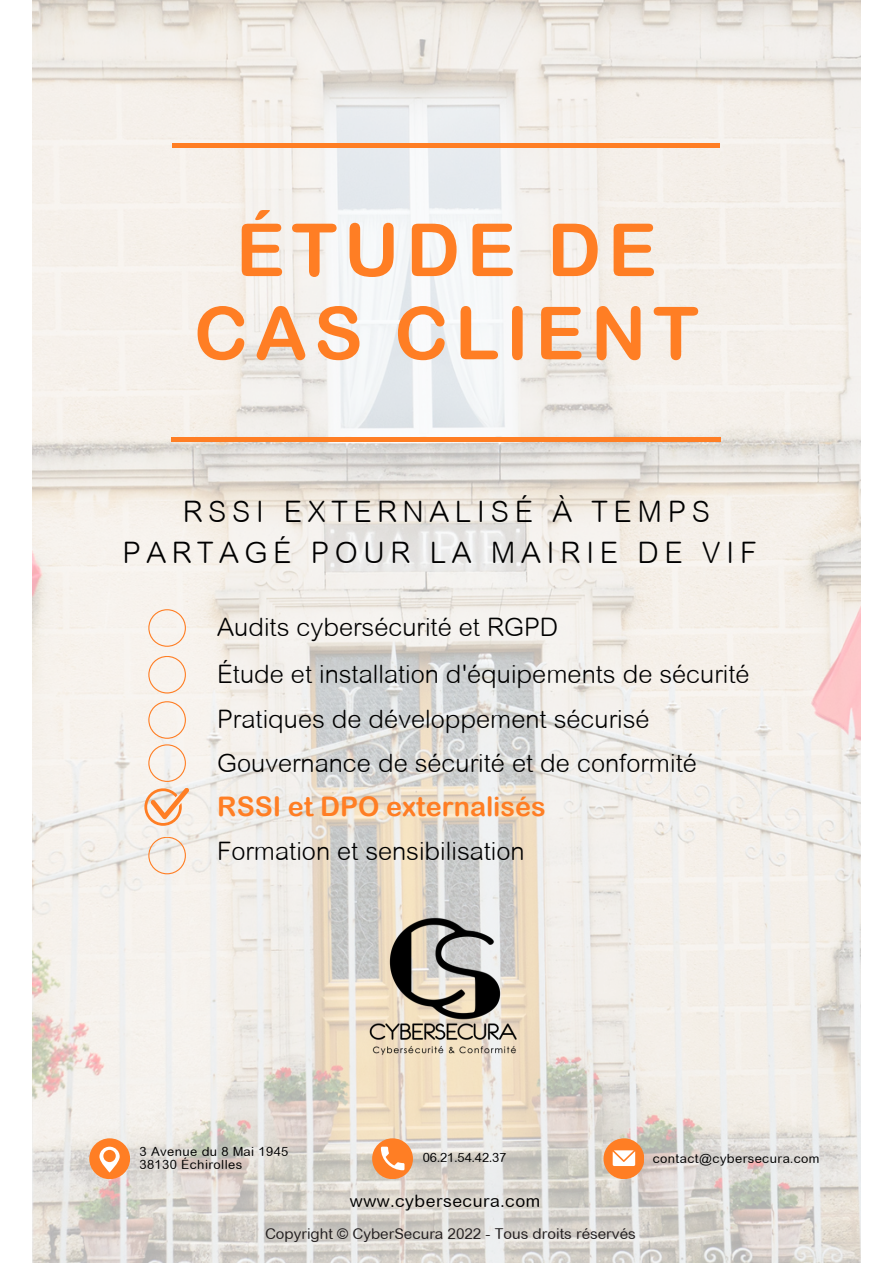
<style>
.page{position:relative;width:893px;height:1264px;background:#fff}
.page>*{position:absolute;margin:0;border:0;box-sizing:border-box;transform-origin:0 0}
.t1{font:73.2px/83.2px "Arial Rounded MT Bold";letter-spacing:.09em;color:#ff7e24;text-align:center}
.t2{font:300 29.55px/40.5px "Arial Rounded MT";letter-spacing:.19em;color:#000;text-align:center}
.t3{font:27px "Arial Rounded MT Bold";color:#ff7e24}
.t4{font:300 25.5px "Arial Rounded MT";color:#000}
.t5{font:17.25px "Arial Rounded MT";letter-spacing:.03em;color:#000}
.t6{font:15px "Arial Rounded MT";color:#231f20}
.t7{font:12.75px "Arial Rounded MT";letter-spacing:.03em;color:#000}
</style>
<div class="page">
<img style="left:33px;top:0;width:827px;height:1262px">
<div style="left:171px;top:437px;width:549px;height:5px;background:#ff7e24"></div>
<div style="left:172px;top:143px;width:548px;height:5px;background:#ff7e24"></div>
<div style="left:603px;top:1138px;width:41px;height:41px;background:#ff7e24;border-radius:50%"></div>
<svg style="left:612px;top:1150px;width:23px;height:15px"></svg>
<div style="left:89px;top:1138px;width:41px;height:41px;background:#ff7e24;border-radius:50%"></div>
<svg style="left:99px;top:1146px;width:21px;height:26px"></svg>
<div style="left:372px;top:1138px;width:41px;height:41px;background:#ff7e24;border-radius:50%"></div>
<svg style="left:381px;top:1146px;width:23px;height:24px"></svg>
<img style="left:368px;top:913px;width:153px;height:145px">
<svg style="left:148px;top:656px;width:38px;height:37px"></svg>
<svg style="left:148px;top:701px;width:38px;height:37px"></svg>
<svg style="left:148px;top:609px;width:38px;height:37px"></svg>
<svg style="left:144px;top:744px;width:45px;height:81px"></svg>
<svg style="left:148px;top:836px;width:38px;height:38px"></svg>
<p class="t1" style="left:194px;top:207px;width:506px">ÉTUDE DE<br>CAS CLIENT</p>
<p class="t2" style="left:122px;top:491px;width:635px">RSSI EXTERNALISÉ À TEMPS<br>PARTAGÉ POUR LA MAIRIE DE VIF</p>
<p class="t4" style="left:217px;top:612px;width:342px">Audits cybersécurité et RGPD</p>
<p class="t4" style="left:217px;top:659px;width:534px">Étude et installation d'équipements de sécurité</p>
<p class="t4" style="left:217px;top:704px;width:434px">Pratiques de développement sécurisé</p>
<p class="t4" style="left:217px;top:748px;width:481px">Gouvernance de sécurité et de conformité</p>
<p class="t3" style="left:217px;top:790px;width:330px">RSSI et DPO externalisés</p>
<p class="t4" style="left:217px;top:836px;width:309px">Formation et sensibilisation</p>
<p class="t7" style="left:139px;top:1143px;width:150px">3 Avenue du 8 Mai 1945</p>
<p class="t7" style="left:139px;top:1157px;width:104px">38130 Échirolles</p>
<p class="t7" style="left:422px;top:1150px;width:85px">06.21.54.42.37</p>
<p class="t5" style="left:350px;top:1190px;width:192px">www.cybersecura.com</p>
<p class="t6" style="left:265px;top:1224px;width:372px">Copyright © CyberSecura 2022 - Tous droits réservés</p>
<p class="t7" style="left:652px;top:1151px;width:168px">contact@cybersecura.com</p>
</div>
